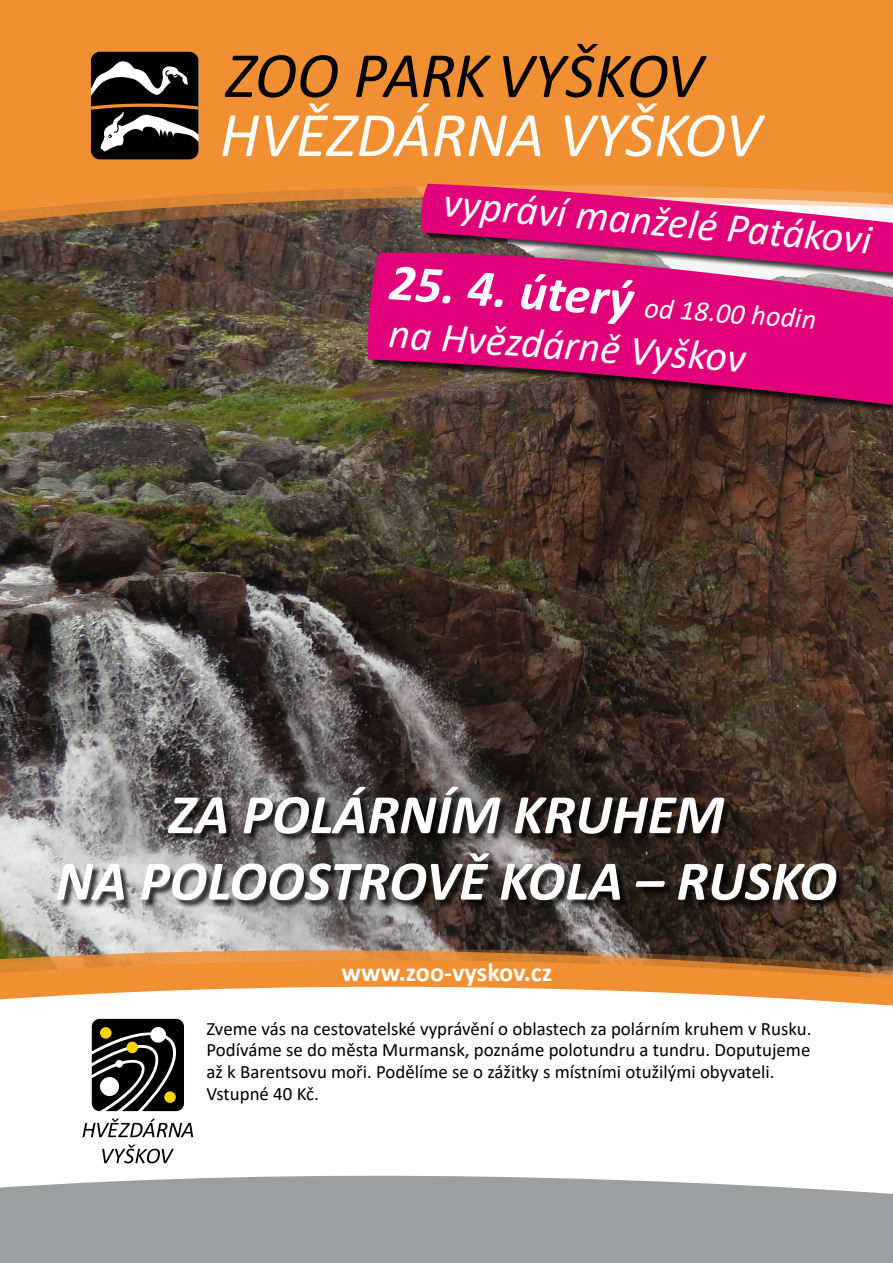
<style>
.page{position:relative;width:893px;height:1263px;background:#fff}
.page>*{position:absolute;margin:0;border:0;box-sizing:border-box;transform-origin:0 0}
.t1{font:italic 63.75px "Calibri";color:#fff}
.t2{font:italic 700 56.25px/66.4px "Calibri";color:#fff;text-align:center}
.t3{font:italic 42px "Calibri";color:#fff}
.t4{font:italic 28.5px "Calibri";color:#fff}
.t5{font:700 26.25px "Calibri";color:#fff}
.t6{font:18.9px/21.7px "Calibri";color:#000}
.s1{font-weight:700;font-size:52.12px}
</style>
<div class="page">
<img style="left:0;top:248px;width:893px;height:691px">
<svg style="left:0;top:232px;width:419px;height:16px;background:#50443d"></svg>
<svg style="left:0;top:939px;width:893px;height:9px;background:#79726c"></svg>
<svg style="left:0;top:1175px;width:893px;height:88px;background:#a2a4a5"></svg>
<div style="left:0;top:0;width:893px;height:168px;background:#f19033"></div>
<img style="left:0;top:949px;width:893px;height:10px">
<svg style="left:0;top:168px;width:893px;height:60px;background:#c97d35"></svg>
<svg style="left:0;top:959px;width:893px;height:47px"></svg>
<svg style="left:92px;top:1018px;width:92px;height:93px"></svg>
<div style="left:100px;top:1027px;width:12px;height:12px;background:#f8d500;border-radius:50%"></div>
<div style="left:127px;top:1041px;width:11px;height:12px;background:#f8d500;border-radius:50%"></div>
<div style="left:164px;top:1091px;width:12px;height:12px;background:#f8d500;border-radius:50%"></div>
<svg style="left:83px;top:1118px;width:110px;height:19px"></svg>
<svg style="left:102px;top:1144px;width:72px;height:19px"></svg>
<svg style="left:91px;top:52px;width:107px;height:107px"></svg>
<svg style="left:225px;top:55px;width:113px;height:43px;background:#a05f21"></svg>
<svg style="left:356px;top:56px;width:61px;height:41px;background:#95591f"></svg>
<svg style="left:423px;top:56px;width:68px;height:41px;background:#985b20"></svg>
<svg style="left:503px;top:44px;width:204px;height:54px;background:#b46b26"></svg>
<div style="left:369px;top:254px;width:524px;height:162px;background:#000;opacity:.75"></div>
<svg style="left:366px;top:249px;width:527px;height:157px;background:#bd0e67"></svg>
<div style="left:422px;top:185px;width:471px;height:104px;background:#000;opacity:.75"></div>
<svg style="left:419px;top:184px;width:474px;height:95px;background:#d7377c"></svg>
<div style="left:59px;top:788px;width:787px;height:121px;background:#000;opacity:.75"></div>
<h1 class="t1" style="left:220px;top:91px;width:543px">HVĚZDÁRNA VYŠKOV</h1>
<h3 class="t3" style="left:446px;top:173px;width:431px;rotate:5deg">vypráví manželé Patákovi</h3>
<h3 class="t4" style="left:390px;top:270px;width:430px;rotate:4deg"><span class="s1">25. 4. úterý</span> od 18.00 hodin</h3>
<h3 class="t3" style="left:391px;top:304px;width:359px;rotate:4deg">na Hvězdárně Vyškov</h3>
<h2 class="t2" style="left:56px;top:779px;width:782px">ZA POLÁRNÍM KRUHEM<br>NA POLOOSTROVĚ KOLA – RUSKO</h2>
<h3 class="t5" style="left:341px;top:954px;width:212px">www.zoo-vyskov.cz</h3>
<p class="t6" style="left:207px;top:1017px;width:606px">Zveme vás na cestovatelské vyprávění o oblastech za polárním kruhem v Rusku.<br>Podíváme se do města Murmansk, poznáme polotundru a tundru. Doputujeme až k Barentsovu moři. Podělíme se o zážitky s místními otužilými obyvateli.<br>Vstupné 40 Kč.</p>
</div>
